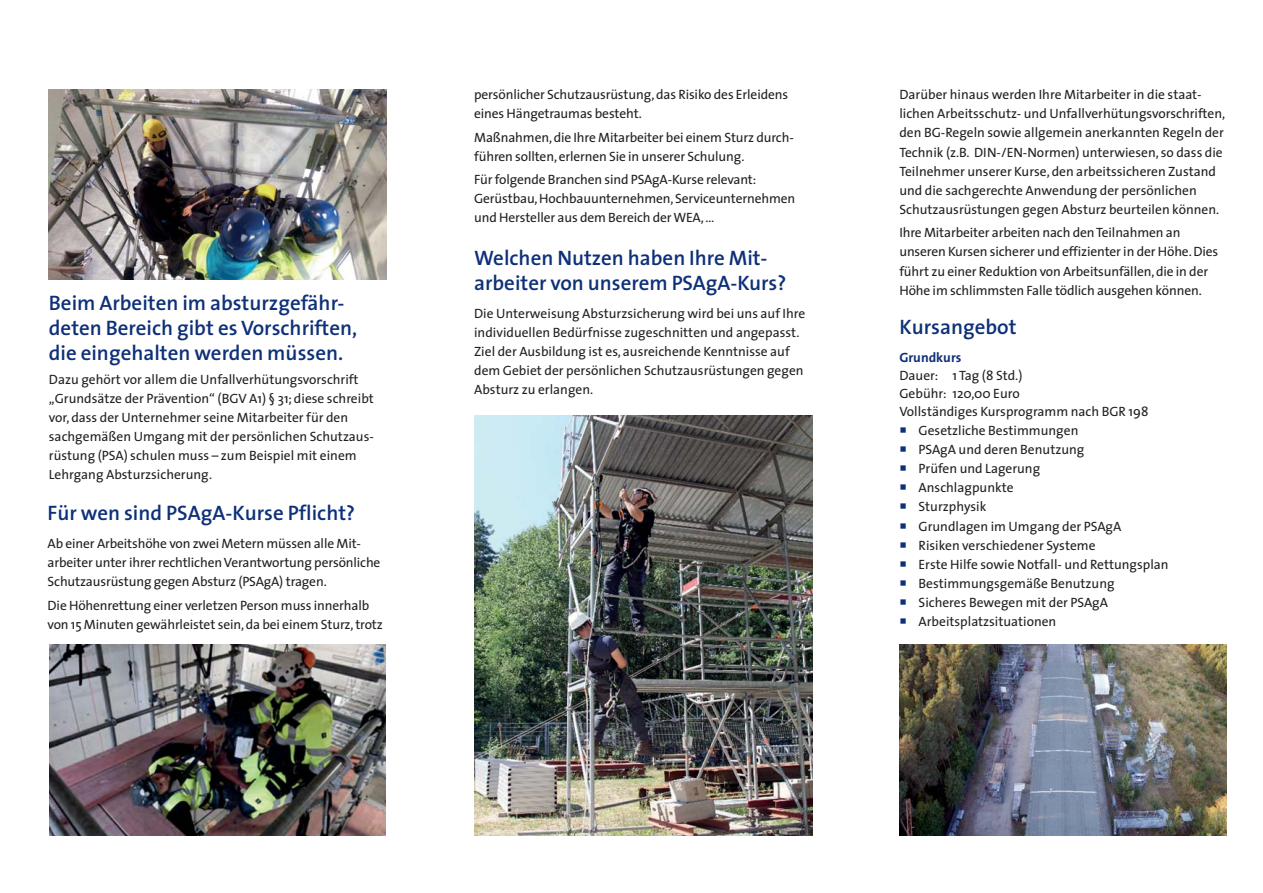
<style>
.page{position:relative;width:1263px;height:893px;background:#fff}
.page>*{position:absolute;margin:0;border:0;box-sizing:border-box;transform-origin:0 0}
.t1{font:600 21px/25.2px "The Sans";color:#0e3078}
.t2{font:13.5px/19.2px "The Sans";color:#231f20}
.t3{font:700 13.5px "The Sans";color:#0e3078}
.s1{color:#0e3078}
</style>
<div class="page">
<img style="left:49px;top:89px;width:338px;height:191px">
<img style="left:49px;top:644px;width:337px;height:192px">
<img style="left:474px;top:416px;width:338px;height:420px">
<img style="left:899px;top:644px;width:328px;height:192px">
<h1 class="t1" style="left:49px;top:292px;width:310px">Beim Arbeiten im absturzgefähr&shy;deten Bereich gibt es Vorschriften, die eingehalten werden müssen.</h1>
<p class="t2" style="left:49px;top:371px;width:326px">Dazu gehört vor allem die Unfallverhütungsvorschrift „Grundsätze der Prävention“ (BGV A1) § 31; diese schreibt vor, dass der Unternehmer seine Mitarbeiter für den sachgemäßen Umgang mit der persönlichen Schutzaus&shy;rüstung (PSA) schulen muss – zum Beispiel mit einem Lehrgang Absturzsicherung.</p>
<h1 class="t1" style="left:48px;top:503px;width:309px">Für wen sind PSAgA-Kurse Pflicht?</h1>
<p class="t2" style="left:48px;top:535px;width:334px">Ab einer Arbeitshöhe von zwei Metern müssen alle Mit&shy;arbeiter unter ihrer rechtlichen Verantwortung persön liche<br>Schutzausrüstung gegen Absturz (PSAgA) tragen.</p>
<p class="t2" style="left:48px;top:597px;width:337px">Die Höhenrettung einer verletzen Person muss innerhalb von 15 Minuten gewährleistet sein, da bei einem Sturz, trotz</p>
<p class="t2" style="left:474px;top:86px;width:316px">persönlicher Schutzausrüstung, das Risiko des Erleidens eines Hängetraumas besteht.</p>
<p class="t2" style="left:474px;top:129px;width:321px">Maßnahmen, die Ihre Mitarbeiter bei einem Sturz durch&shy;führen sollten, erlernen Sie in unserer Schulung.</p>
<p class="t2" style="left:474px;top:171px;width:323px">Für folgende Branchen sind PSAgA-Kurse relevant:<br>Gerüstbau, Hochbauunternehmen, Serviceunternehmen und Hersteller aus dem Bereich der WEA, …</p>
<h1 class="t1" style="left:474px;top:247px;width:314px">Welchen Nutzen haben Ihre Mit&shy;arbeiter von unserem PSAgA-Kurs?</h1>
<p class="t2" style="left:474px;top:305px;width:333px">Die Unterweisung Absturzsicherung wird bei uns auf Ihre individuellen Bedürfnisse zugeschnitten und angepasst.<br>Ziel der Ausbildung ist es, ausreichende Kenntnisse auf dem Gebiet der persönlichen Schutzausrüstungen gegen Absturz zu erlangen.</p>
<p class="t2" style="left:899px;top:86px;width:327px">Darüber hinaus werden Ihre Mitarbeiter in die staat&shy;lichen Arbeitsschutz- und Unfallverhütungsvorschriften, den BG-Regeln sowie allgemein anerkannten Regeln der Technik (z.B. DIN-/EN-Normen) unterwiesen, so dass die Teilnehmer unserer Kurse, den arbeitssicheren Zustand und die sachgerechte Anwendung der persönlichen Schutzausrüstungen gegen Absturz beurteilen können.</p>
<p class="t2" style="left:899px;top:224px;width:320px">Ihre Mitarbeiter arbeiten nach den Teilnahmen an unseren Kursen sicherer und effizienter in der Höhe. Dies führt zu einer Reduktion von Arbeitsunfällen, die in der Höhe im schlimmsten Falle tödlich ausgehen können.</p>
<h1 class="t1" style="left:899px;top:316px;width:119px">Kursangebot</h1>
<p class="t3" style="left:899px;top:350px;width:64px">Grundkurs</p>
<p class="t2" style="left:899px;top:367px;width:251px;line-height:18px">Dauer: 1 Tag (8 Std.)<br>Gebühr: 120,00 Euro<br>Vollständiges Kursprogramm nach BGR 198</p>
<p class="t2" style="left:899px;top:422px;width:181px"><span class="s1">○</span> Gesetzliche Bestimmungen</p>
<p class="t2" style="left:899px;top:441px;width:186px"><span class="s1">○</span> PSAgA und deren Benutzung</p>
<p class="t2" style="left:899px;top:460px;width:142px"><span class="s1">○</span> Prüfen und Lagerung</p>
<p class="t2" style="left:899px;top:479px;width:116px"><span class="s1">○</span> Anschlagpunkte</p>
<p class="t2" style="left:899px;top:499px;width:89px"><span class="s1">○</span> Sturzphysik</p>
<p class="t2" style="left:899px;top:518px;width:223px"><span class="s1">○</span> Grundlagen im Umgang der PSAgA</p>
<p class="t2" style="left:899px;top:537px;width:198px"><span class="s1">○</span> Risiken verschiedener Systeme</p>
<p class="t2" style="left:899px;top:556px;width:271px"><span class="s1">○</span> Erste Hilfe sowie Notfall- und Rettungsplan</p>
<p class="t2" style="left:899px;top:575px;width:217px"><span class="s1">○</span> Bestimmungsgemäße Benutzung</p>
<p class="t2" style="left:899px;top:594px;width:210px"><span class="s1">○</span> Sicheres Bewegen mit der PSAgA</p>
<p class="t2" style="left:899px;top:613px;width:158px"><span class="s1">○</span> Arbeitsplatzsituationen</p>
</div>
